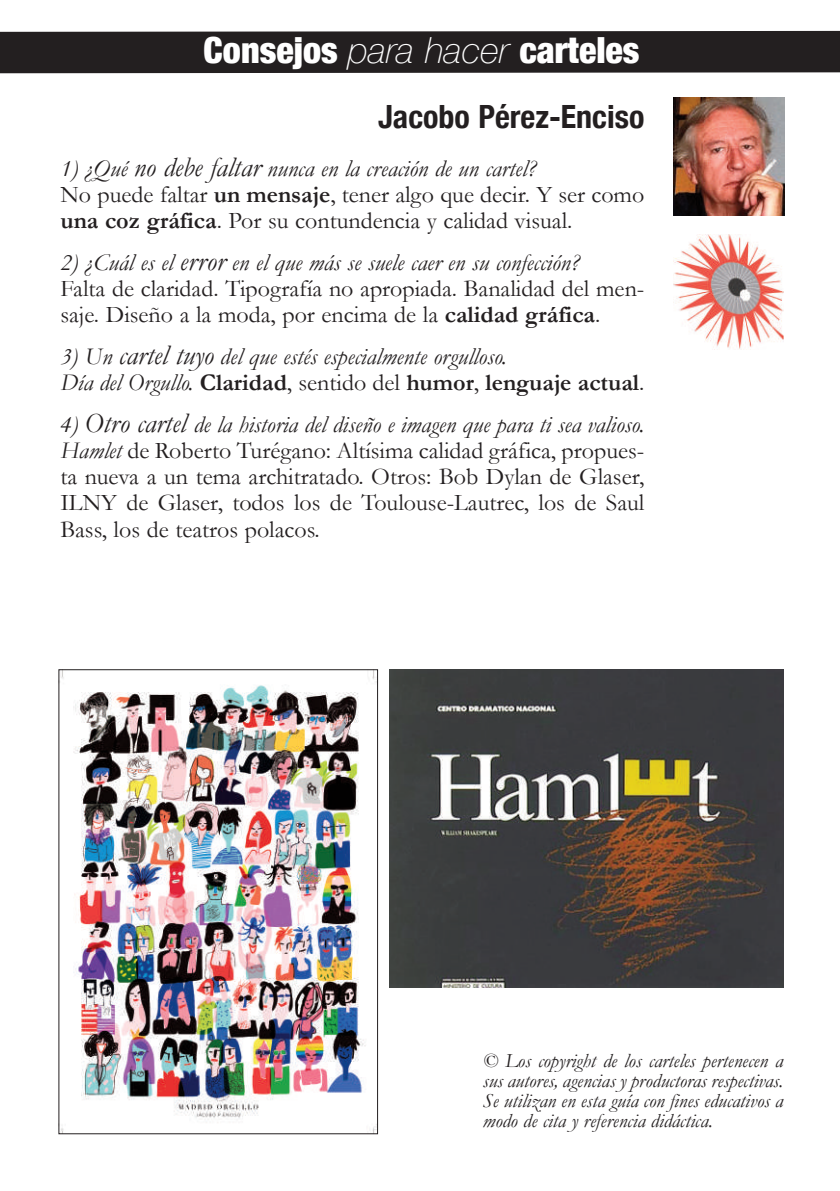
<style>
.page{position:relative;width:840px;height:1191px;background:#fff}
.page>*{position:absolute;margin:0;border:0;box-sizing:border-box;transform-origin:0 0}
.t1{font:900 condensed 36px "Helvetica Neue";color:#fff}
.t2{font:700 condensed 32px "Helvetica Neue";color:#231f20}
.t3{font:24px/26px "Garamond";color:#231f20}
.t4{font:italic 24px/26px "Garamond";color:#231f20}
.t5{font:italic 20px/20px "Garamond";color:#231f20;text-align:justify}
.s1{font-weight:100;font-style:italic;font-stretch:normal}
.s2{font-style:italic}
.s3{font-style:italic;font-size:28px}
.s4{font-weight:700}
.s5{font-size:28px}
.s6{font-weight:700;font-style:normal}
.s7{font-style:normal}
</style>
<div class="page">
<div style="left:0;top:31px;width:839px;height:43px;background:#231f20"></div>
<img style="left:389px;top:669px;width:393px;height:319px">
<img style="left:61px;top:671px;width:315px;height:461px">
<div style="left:58px;top:669px;width:320px;height:465px;border:1px solid #231f20"></div>
<img style="left:673px;top:98px;width:111px;height:117px">
<img style="left:673px;top:234px;width:109px;height:116px">
<h1 class="t1" style="left:203px;top:28px;width:437px">Consejos <span class="s1">para hacer</span> carteles</h1>
<h2 class="t2" style="left:378px;top:98px;width:268px">Jacobo Pérez-Enciso</h2>
<p class="t3" style="left:60px;top:156px;width:585px"><span class="s2">1) ¿Qué</span> <span class="s3">no debe faltar</span> <span class="s2">nunca en la creación de un cartel?<br></span>No puede faltar <span class="s4">un mensaje</span>, tener algo que decir. Y ser como <span class="s4">una coz gráfica</span>. Por su contundencia y calidad visual.</p>
<p class="t3" style="left:60px;top:250px;width:585px"><span class="s2">2) ¿Cuál es el</span> <span class="s3">error</span> <span class="s2">en el que más se suele caer en su confección?<br></span>Falta de claridad. Tipografía no apropiada. Banalidad del men&shy;saje. Diseño a la moda, por encima de la <span class="s4">calidad gráfica</span>.</p>
<p class="t4" style="left:60px;top:344px;width:585px">3) Un <span class="s5">cartel tuyo</span> del que estés especialmente orgulloso.<br>Día del Orgullo. <span class="s6">Claridad</span><span class="s7">, sentido del</span> <span class="s6">humor</span><span class="s7">,</span> <span class="s6">lenguaje actual</span><span class="s7">.</span></p>
<p class="t3" style="left:60px;top:412px;width:585px;text-align:justify"><span class="s2">4)</span> <span class="s3">Otro cartel</span> <span class="s2">de la historia del diseño e imagen que para ti sea valioso.<br>Hamlet</span> de Roberto Turégano: Altísima calidad gráfica, propues&shy;ta nueva a un tema architratado. Otros: Bob Dylan de Glaser, ILNY de Glaser, todos los de Toulouse-Lautrec, los de Saul Bass, los de teatros polacos.</p>
<p class="t5" style="left:482px;top:1051px;width:302px">© Los copyright de los carteles pertenecen a sus autores, agencias y productoras respectivas.<br>Se utilizan en esta guía con fines educativos a modo de cita y referencia didáctica.</p>
</div>
